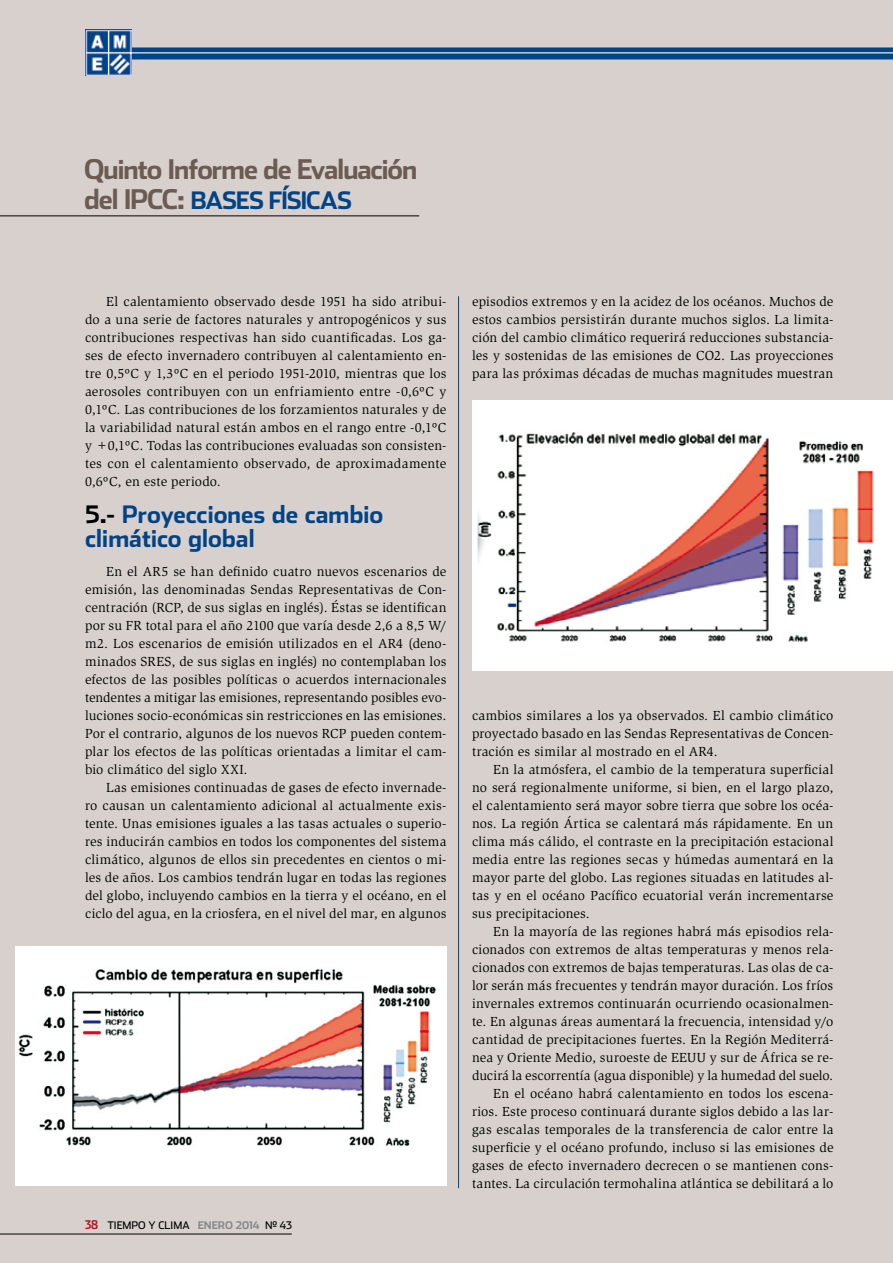
<style>
.page{position:relative;width:893px;height:1263px;background:#d7d0cc}
.page>*{position:absolute;margin:0;border:0;box-sizing:border-box;transform-origin:0 0}
.t1{font:700 27px "Stainless";letter-spacing:-.045em;color:#6b5b53}
.t2{font:700 24px/24px "Stainless";letter-spacing:-.01em;color:#004387}
.t3{font:13.5px/18px "Slimbach Std";letter-spacing:.015em;color:#000;text-align:justify}
.t4{font:10.5px "Stainless";color:#000}
.t5{font:700 10.5px "Stainless";color:#87888a}
.s1{font-size:27px;color:#6b5b53}
.s2{color:#000}
.s3{font-family:"Stainless Cond";font-weight:700;font-size:12px;color:#b51621}
.s4{font-weight:700;color:#87888a}
.s5{font-weight:400;color:#000}
</style>
<div class="page">
<div style="left:85px;top:47px;width:808px;height:12px;background:#004387"></div>
<img style="left:85px;top:30px;width:46px;height:46px">
<hr style="left:130px;top:52px;width:763px;height:1px;background:#fff">
<hr style="left:0;top:1234px;width:292px;height:1px;background:#000">
<hr style="left:458px;top:296px;width:1px;height:892px;background:#004387">
<div style="left:15px;top:946px;width:431px;height:240px;background:#fff"></div>
<img style="left:18px;top:969px;width:418px;height:177px">
<div style="left:472px;top:400px;width:421px;height:270px;background:#fff"></div>
<img style="left:477px;top:432px;width:397px;height:210px">
<hr style="left:0;top:215px;width:419px;height:1px;background:#000">
<h1 class="t1" style="left:84px;top:153px;width:335px">Quinto Informe de Evaluación</h1>
<h2 class="t2" style="left:84px;top:188px;width:269px"><span class="s1">del IPCC:</span> bases físicas</h2>
<p class="t3" style="left:85px;top:293px;width:363px;text-indent:21px">El calentamiento observado desde 1951 ha sido atribui&shy;do a una serie de factores naturales y antropogénicos y sus contribuciones respectivas han sido cuantificadas. Los ga&shy;ses de efecto invernadero contribuyen al calentamiento en&shy;tre 0,5ºC y 1,3ºC en el periodo 1951-2010, mientras que los aerosoles contribuyen con un enfriamiento entre -0,6ºC y 0,1ºC. Las contribuciones de los forzamientos naturales y de la variabilidad natural están ambos en el rango entre -0,1ºC y +0,1ºC. Todas las contribuciones evaluadas son consisten&shy;tes con el calentamiento observado, de aproximadamente 0,6ºC, en este periodo.</p>
<h2 class="t2" style="left:85px;top:502px;width:300px"><span class="s2">5.-</span> Proyecciones de cambio climático global</h2>
<p class="t3" style="left:85px;top:563px;width:363px;text-indent:21px">En el AR5 se han definido cuatro nuevos escenarios de emisión, las denominadas Sendas Representativas de Con&shy;centración (RCP, de sus siglas en inglés). Éstas se identifican por su FR total para el año 2100 que varía desde 2,6 a 8,5 W/ m2. Los escenarios de emisión utilizados en el AR4 (deno&shy;minados SRES, de sus siglas en inglés) no contemplaban los efectos de las posibles políticas o acuerdos internacionales tendentes a mitigar las emisiones, representando posibles evo&shy;luciones socio-económicas sin restricciones en las emisiones.<br>Por el contrario, algunos de los nuevos RCP pueden contem&shy;plar los efectos de las políticas orientadas a limitar el cam&shy;bio climático del siglo XXI.</p>
<p class="t3" style="left:85px;top:779px;width:363px;text-indent:21px">Las emisiones continuadas de gases de efecto invernade&shy;ro causan un calentamiento adicional al actualmente exis&shy;tente. Unas emisiones iguales a las tasas actuales o superio&shy;res inducirán cambios en todos los componentes del sistema climático, algunos de ellos sin precedentes en cientos o mi&shy;les de años. Los cambios tendrán lugar en todas las regiones del globo, incluyendo cambios en la tierra y el océano, en el ciclo del agua, en la criosfera, en el nivel del mar, en algunos</p>
<p class="t4" style="left:85px;top:1219px;width:121px"><span class="s3">38</span> TIEMPO Y CLIMA <span class="s4">ENERO</span></p>
<p class="t5" style="left:236px;top:1219px;width:58px">2014 <span class="s5">Nº 43</span></p>
<p class="t3" style="left:472px;top:292px;width:363px">episodios extremos y en la acidez de los océanos. Muchos de estos cambios persistirán durante muchos siglos. La limita&shy;ción del cambio climático requerirá reducciones substancia&shy;les y sostenidas de las emisiones de CO2. Las proyecciones para las próximas décadas de muchas magnitudes muestran</p>
<p class="t3" style="left:472px;top:706px;width:363px">cambios similares a los ya observados. El cambio climático proyectado basado en las Sendas Representativas de Concen&shy;tración es similar al mostrado en el AR4.</p>
<p class="t3" style="left:472px;top:760px;width:363px;text-indent:21px">En la atmósfera, el cambio de la temperatura superficial no será regionalmente uniforme, si bien, en el largo plazo, el calentamiento será mayor sobre tierra que sobre los océa&shy;nos. La región Ártica se calentará más rápidamente. En un clima más cálido, el contraste en la precipitación estacional media entre las regiones secas y húmedas aumentará en la mayor parte del globo. Las regiones situadas en latitudes al&shy;tas y en el océano Pacífico ecuatorial verán incrementarse sus precipitaciones.</p>
<p class="t3" style="left:472px;top:922px;width:363px;text-align:right">En la mayoría de las regiones habrá más episodios rela&shy;cionados con extremos de altas temperaturas y menos rela&shy;cionados con extremos de bajas temperaturas. Las olas de ca&shy;lor serán más frecuentes y tendrán mayor duración. Los fríos invernales extremos continuarán ocurriendo ocasionalmen&shy;te. En algunas áreas aumentará la frecuencia, intensidad y/o cantidad de precipitaciones fuertes. En la Región Mediterrá&shy;nea y Oriente Medio, suroeste de EEUU y sur de África se re&shy;ducirá la escorrentía (agua disponible) y la humedad del suelo.<br>En el océano habrá calentamiento en todos los escena&shy;rios. Este proceso continuará durante siglos debido a las lar&shy;gas escalas temporales de la transferencia de calor entre la superficie y el océano profundo, incluso si las emisiones de gases de efecto invernadero decrecen o se mantienen cons&shy;tantes. La circulación termohalina atlántica se debilitará a lo</p>
</div>
